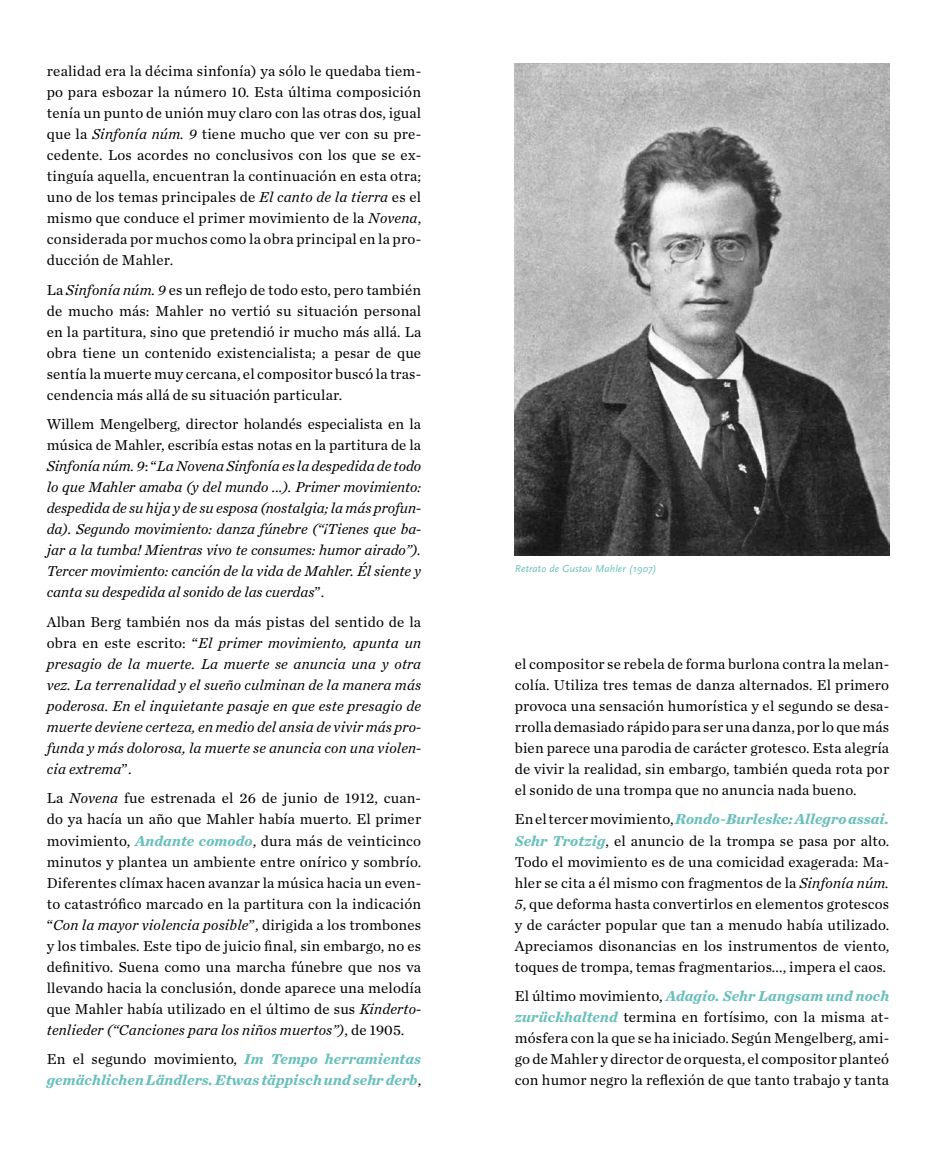
<style>
.page{position:relative;width:936px;height:1149px;background:#fff}
.page>*{position:absolute;margin:0;border:0;box-sizing:border-box;transform-origin:0 0}
.t1{font:15px/21px "Chronicle Text G1";letter-spacing:.01em;color:#000;text-align:justify}
.t2{font:italic 15px/21px "Chronicle Text G1";color:#000;text-align:justify}
.t3{font:italic 700 15px/21px "Chronicle Text G1";letter-spacing:.01em;color:#69c0bb}
.t4{font:italic 10.5px "Scala Sans";letter-spacing:.015em;color:#69c0bb}
.s1{font-style:italic}
.s2{font-style:normal}
.s3{font-weight:700;font-style:italic;color:#69c0bb}
.s4{font-weight:400;font-style:normal;color:#000}
</style>
<div class="page">
<img style="left:514px;top:64px;width:375px;height:491px">
<p class="t1" style="left:47px;top:59px;width:376px">realidad era la décima sinfonía) ya sólo le quedaba tiem&shy;po para esbozar la número 10. Esta última composición tenía un punto de unión muy claro con las otras dos, igual que la <span class="s1">Sinfonía núm. 9</span> tiene mucho que ver con su pre&shy;cedente. Los acordes no conclusivos con los que se ex&shy;tinguía aquella, encuentran la continuación en esta otra; uno de los temas principales de <span class="s1">El canto de la tierra</span> es el mismo que conduce el primer movimiento de la <span class="s1">Novena</span>, considerada por muchos como la obra principal en la pro&shy;ducción de Mahler.</p>
<p class="t1" style="left:47px;top:278px;width:376px">La <span class="s1">Sinfonía núm. 9</span> es un reflejo de todo esto, pero también de mucho más: Mahler no vertió su situación personal en la partitura, sino que pretendió ir mucho más allá. La obra tiene un contenido existencialista; a pesar de que sentía la muerte muy cercana, el compositor buscó la tras&shy;cendencia más allá de su situación particular.</p>
<p class="t2" style="left:47px;top:412px;width:376px"><span class="s2">Willem Mengelberg, director holandés especialista en la música de Mahler, escribía estas notas en la partitura de la </span>Sinfonía núm. 9<span class="s2">: “</span>La Novena Sinfonía es la despedida de todo lo que Mahler amaba (y del mundo ...). Primer movimiento: despedida de su hija y de su esposa (nostalgia; la más profun&shy;da). Segundo movimiento: danza fúnebre (“¡Tienes que ba&shy;jar a la tumba! Mientras vivo te consumes: humor airado”).<br>Tercer movimiento: canción de la vida de Mahler. Él siente y canta su despedida al sonido de las cuerdas<span class="s2">”.</span></p>
<p class="t2" style="left:47px;top:610px;width:376px"><span class="s2">Alban Berg también nos da más pistas del sentido de la obra en este escrito: “</span>El primer movimiento, apunta un presagio de la muerte. La muerte se anuncia una y otra vez. La terrenalidad y el sueño culminan de la manera más poderosa. En el inquietante pasaje en que este presagio de muerte deviene certeza, en medio del ansia de vivir más pro&shy;funda y más dolorosa, la muerte se anuncia con una violen&shy;cia extrema<span class="s2">”.</span></p>
<p class="t1" style="left:47px;top:786px;width:376px">La <span class="s1">Novena</span> fue estrenada el 26 de junio de 1912, cuan&shy;do ya hacía un año que Mahler había muerto. El primer movimiento, <span class="s3">Andante comodo</span>, dura más de veinticinco minutos y plantea un ambiente entre onírico y sombrío.<br>Diferentes clímax hacen avanzar la música hacia un even&shy;to catastrófico marcado en la partitura con la indicación “<span class="s1">Con la mayor violencia posible</span>”, dirigida a los trombones y los timbales. Este tipo de juicio final, sin embargo, no es definitivo. Suena como una marcha fúnebre que nos va llevando hacia la conclusión, donde aparece una melodía que Mahler había utilizado en el último de sus <span class="s1">Kinderto&shy;tenlieder (“Canciones para los niños muertos”)</span>, de 1905.</p>
<p class="t3" style="left:47px;top:1047px;width:376px"><span class="s4">En el segundo movimiento,</span> Im Tempo herramientas gemächlichen Ländlers. Etwas täppisch und sehr derb<span class="s4">,</span></p>
<p class="t4" style="left:514px;top:563px;width:143px">Retrato de Gustav Mahler (1907)</p>
<p class="t1" style="left:514px;top:652px;width:376px">el compositor se rebela de forma burlona contra la melan&shy;colía. Utiliza tres temas de danza alternados. El primero provoca una sensación humorística y el segundo se desa&shy;rrolla demasiado rápido para ser una danza, por lo que más bien parece una parodia de carácter grotesco. Esta alegría de vivir la realidad, sin embargo, también queda rota por el sonido de una trompa que no anuncia nada bueno.</p>
<p class="t1" style="left:514px;top:807px;width:376px">En el tercer movimiento, <span class="s3">Rondo-Burleske: Allegro assai.<br>Sehr Trotzig</span>, el anuncio de la trompa se pasa por alto.<br>Todo el movimiento es de una comicidad exagerada: Ma&shy;hler se cita a él mismo con fragmentos de la <span class="s1">Sinfonía núm.<br>5</span>, que deforma hasta convertirlos en elementos grotescos y de carácter popular que tan a menudo había utilizado.<br>Apreciamos disonancias en los instrumentos de viento, toques de trompa, temas fragmentarios..., impera el caos.</p>
<p class="t1" style="left:514px;top:984px;width:376px">El último movimiento, <span class="s3">Adagio. Sehr Langsam und noch zurückhaltend</span> termina en fortísimo, con la misma at&shy;mósfera con la que se ha iniciado. Según Mengelberg, ami&shy;go de Mahler y director de orquesta, el compositor planteó con humor negro la reflexión de que tanto trabajo y tanta</p>
</div>
